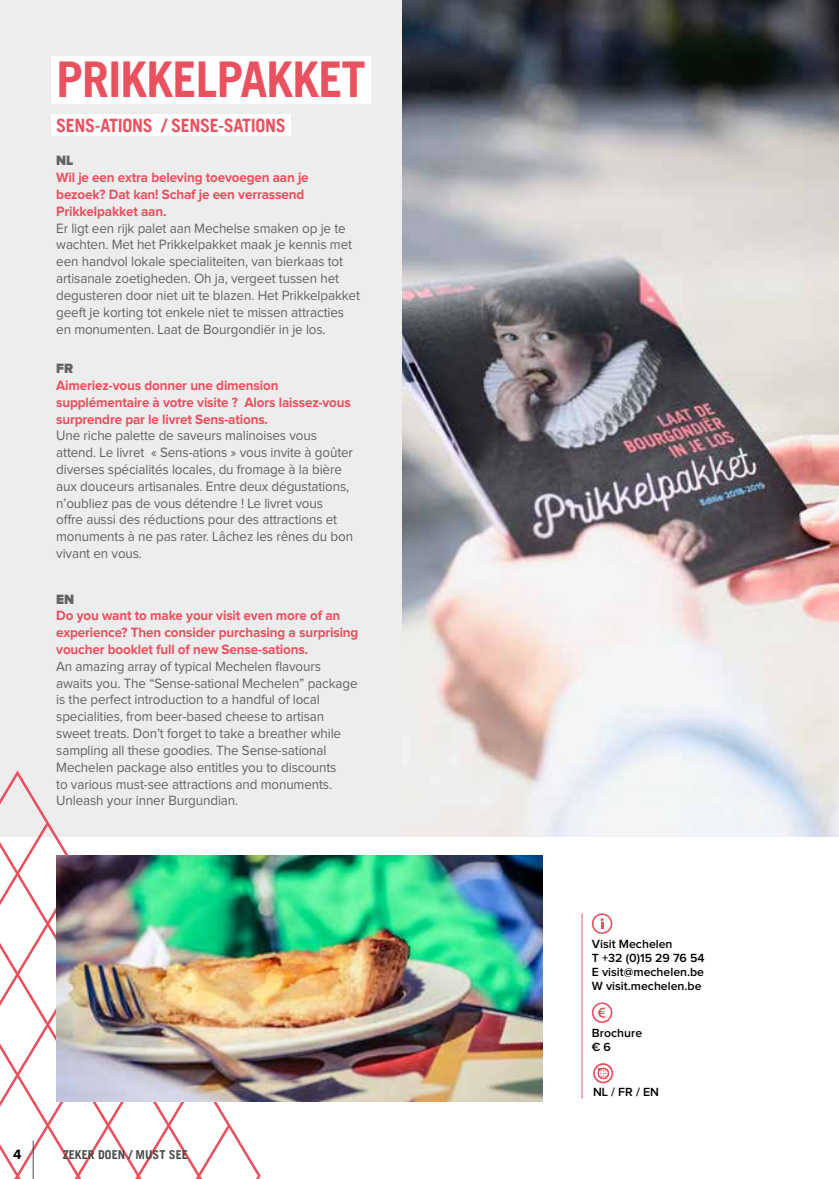
<style>
.page{position:relative;width:839px;height:1179px;background:#fff}
.page>*{position:absolute;margin:0;border:0;box-sizing:border-box;transform-origin:0 0}
.t1{font:700 49.35px "Trade Gothic LT";letter-spacing:-.02em;color:#ea515e}
.t2{font:700 18.38px "Trade Gothic LT";letter-spacing:-.02em;color:#ea515e}
.t3{font:14px/16.8px "Proxima Nova";letter-spacing:-.01em;color:#646363;scale:.96 1}
.t4{font:700 14px/16.8px "Proxima Nova";letter-spacing:-.01em;color:#ea515e;scale:.96 1}
.t5{font:900 14px "Proxima Nova";color:#646363;scale:.96 1}
.t6{font:700 14px "Proxima Nova";color:#000}
.t7{font:600 12.25px/14px "Proxima Nova";color:#000}
.t8{font:700 12.25px "Trade Gothic LT";color:#4a4a49}
</style>
<div class="page">
<div style="left:0;top:0;width:838px;height:836px;background:#ededed"></div>
<svg style="left:0;top:770px;width:261px;height:408px"></svg>
<img style="left:402px;top:0;width:436px;height:836px">
<div style="left:51px;top:114px;width:240px;height:22px;background:#fff"></div>
<hr style="left:581px;top:913px;width:1px;height:185px;background:#ea515e">
<svg style="left:591px;top:1002px;width:21px;height:20px"></svg>
<svg style="left:591px;top:913px;width:22px;height:20px"></svg>
<div style="left:51px;top:57px;width:319px;height:47px;background:#fff"></div>
<div style="left:593px;top:1062px;width:20px;height:21px;border:2px solid #ea515e;border-radius:50%"></div>
<svg style="left:597px;top:1067px;width:11px;height:11px"></svg>
<img style="left:56px;top:855px;width:486px;height:246px">
<hr style="left:33px;top:1140px;width:1px;height:38px;background:#4a4a49">
<h1 class="t1" style="left:56px;top:49px;width:311px">PRIKKELPAKKET</h1>
<h2 class="t2" style="left:56px;top:115px;width:231px">SENS-ATIONS / SENSE-SATIONS</h2>
<p class="t5" style="left:56px;top:154px;width:19px">NL</p>
<p class="t4" style="left:56px;top:170px;width:264px">Wil je een extra beleving toevoegen aan je bezoek? Dat kan! Schaf je een verrassend<br>Prikkelpakket aan.</p>
<p class="t3" style="left:56px;top:220px;width:318px">Er ligt een rijk palet aan Mechelse smaken op je te wachten. Met het Prikkelpakket maak je kennis met een handvol lokale specialiteiten, van bierkaas tot artisanale zoetigheden. Oh ja, vergeet tussen het degusteren door niet uit te blazen. Het Prikkelpakket geeft je korting tot enkele niet te missen attracties en monumenten. Laat de Bourgondiër in je los.</p>
<p class="t5" style="left:56px;top:362px;width:19px">FR</p>
<p class="t4" style="left:56px;top:377px;width:308px">Aimeriez-vous donner une dimension supplémentaire à votre visite ? Alors laissez-vous surprendre par le livret Sens-ations.</p>
<p class="t3" style="left:56px;top:428px;width:311px">Une riche palette de saveurs malinoises vous attend. Le livret « Sens-ations » vous invite à goûter diverses spécialités locales, du fromage à la bière aux douceurs artisanales. Entre deux dégustations, n’oubliez pas de vous détendre ! Le livret vous offre aussi des réductions pour des attractions et monuments à ne pas rater. Lâchez les rênes du bon vivant en vous.</p>
<p class="t5" style="left:56px;top:592px;width:20px">EN</p>
<p class="t4" style="left:56px;top:607px;width:316px">Do you want to make your visit even more of an experience? Then consider purchasing a surprising voucher booklet full of new Sense-sations.</p>
<p class="t3" style="left:56px;top:658px;width:315px">An amazing array of typical Mechelen flavours awaits you. The “Sense-sational Mechelen” package is the perfect introduction to a handful of local specialities, from beer-based cheese to artisan sweet treats. Don’t forget to take a breather while sampling all these goodies. The Sense-sational Mechelen package also entitles you to discounts<br>to various must-see attractions and monuments.<br>Unleash your inner Burgundian.</p>
<p class="t6" style="left:13px;top:1147px;width:10px">4</p>
<p class="t8" style="left:63px;top:1146px;width:127px">ZEKER DOEN / MUST SEE</p>
<p class="t7" style="left:591px;top:937px;width:114px">Visit Mechelen<br>T +32 (0)15 29 76 54<br>E visit@mechelen.be<br>W visit.mechelen.be</p>
<p class="t7" style="left:591px;top:1026px;width:52px">Brochure € 6</p>
<p class="t7" style="left:593px;top:1085px;width:67px">NL / FR / EN</p>
</div>
